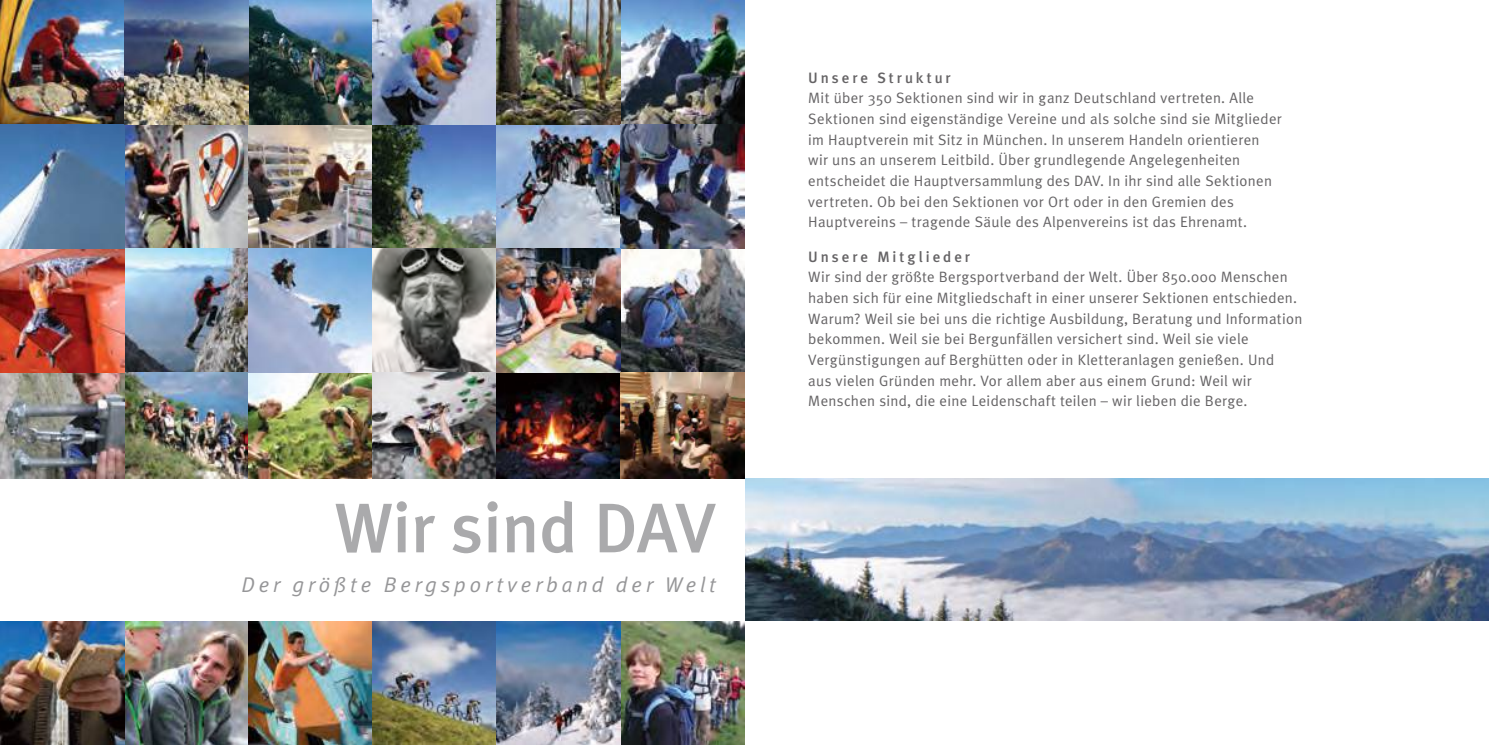
<style>
.page{position:relative;width:1489px;height:745px;background:#fff}
.page>*{position:absolute;margin:0;border:0;box-sizing:border-box;transform-origin:0 0}
.t1{font:500 70px "Meta Plus";color:#aaaaac}
.t2{font:italic 21.25px "Meta Plus Normal";letter-spacing:.18em;color:#969698}
.t3{font:15px/20.6px "Meta Plus Normal";letter-spacing:.02em;color:#656365}
.t4{font:500 15px "Meta Plus";letter-spacing:.195em;color:#656365}
</style>
<div class="page">
<img style="left:124px;top:0;width:620px;height:478px">
<img style="left:0;top:621px;width:620px;height:123px">
<img style="left:0;top:0;width:124px;height:124px">
<img style="left:124px;top:248px;width:124px;height:124px">
<img style="left:124px;top:372px;width:124px;height:106px">
<img style="left:620px;top:0;width:124px;height:124px">
<img style="left:620px;top:621px;width:124px;height:123px">
<img style="left:248px;top:124px;width:124px;height:124px">
<img style="left:372px;top:124px;width:124px;height:124px">
<img style="left:248px;top:372px;width:124px;height:106px">
<img style="left:248px;top:0;width:124px;height:124px">
<img style="left:248px;top:621px;width:124px;height:123px">
<svg style="left:248px;top:248px;width:124px;height:124px;background:#9ab2d1"></svg>
<svg style="left:372px;top:248px;width:124px;height:124px;background:#8b8b87"></svg>
<img style="left:372px;top:372px;width:124px;height:106px">
<img style="left:372px;top:0;width:124px;height:124px">
<img style="left:372px;top:621px;width:124px;height:123px">
<img style="left:744px;top:478px;width:744px;height:142px">
<img style="left:0;top:372px;width:124px;height:106px">
<img style="left:0;top:248px;width:124px;height:124px">
<svg style="left:0;top:124px;width:124px;height:124px;background:#6085ad"></svg>
<h1 class="t1" style="left:334px;top:487px;width:383px">Wir sind DAV</h1>
<h2 class="t2" style="left:241px;top:572px;width:476px">Der größte Bergsportverband der Welt</h2>
<p class="t4" style="left:808px;top:69px;width:144px">Unsere Struktur</p>
<p class="t3" style="left:808px;top:88px;width:475px">Mit über 350 Sektionen sind wir in ganz Deutschland vertreten. Alle Sektionen sind eigenständige Vereine und als solche sind sie Mitglieder im Hauptverein mit Sitz in München. In unserem Handeln orientieren wir uns an unserem Leitbild. Über grundlegende Angelegenheiten entscheidet die Hauptversammlung des DAV. In ihr sind alle Sektionen vertreten. Ob bei den Sektionen vor Ort oder in den Gremien des Hauptvereins – tragende Säule des Alpenvereins ist das Ehrenamt.</p>
<p class="t4" style="left:808px;top:247px;width:163px">Unsere Mitglieder</p>
<p class="t3" style="left:808px;top:266px;width:495px">Wir sind der größte Bergsportverband der Welt. Über 850.000 Menschen haben sich für eine Mitgliedschaft in einer unserer Sektionen entschieden.<br>Warum? Weil sie bei uns die richtige Ausbildung, Beratung und Information bekommen. Weil sie bei Bergunfällen versichert sind. Weil sie viele Vergünstigungen auf Berghütten oder in Kletteranlagen genießen. Und<br>aus vielen Gründen mehr. Vor allem aber aus einem Grund: Weil wir Menschen sind, die eine Leidenschaft teilen – wir lieben die Berge.</p>
</div>
